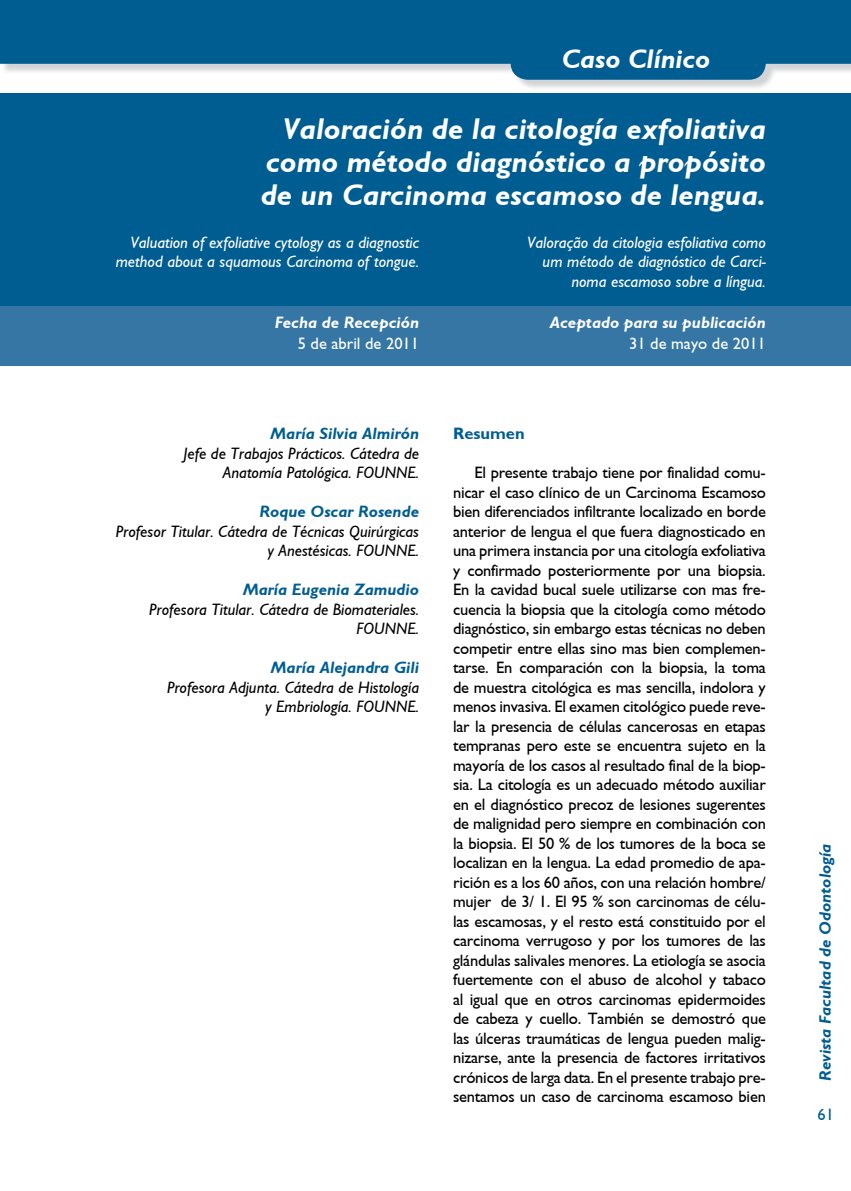
<style>
.page{position:relative;width:851px;height:1191px;background:#fff}
.page>*{position:absolute;margin:0;border:0;box-sizing:border-box;transform-origin:0 0}
.t1{font:italic 700 30px/33px "Gill Sans";color:#fff;text-align:justify}
.t2{font:italic 700 27px "Gill Sans";color:#fff}
.t3{font:16.5px/19.5px "Gill Sans";letter-spacing:-.015em;color:#000;text-align:justify}
.t4{font:italic 16.5px/19.5px "Gill Sans";color:#000;text-align:right}
.t5{font:italic 16.5px/19.5px "Gill Sans";color:#fff;text-align:right}
.t6{font:italic 700 16.5px "Gill Sans";color:#005d92}
.t7{font:italic 700 16.5px "Gill Sans";color:#fff}
.t8{font:16.5px "Gill Sans";color:#fff}
.t9{font:700 16.5px "Gill Sans";color:#005d92}
.t10{font:16.5px "Gill Sans";color:#005d92}
</style>
<div class="page">
<div style="left:0;top:306px;width:850px;height:60px;background:#3676a4"></div>
<div style="left:0;top:93px;width:850px;height:213px;background:#005d92"></div>
<div style="left:1px;top:1px;width:849px;height:89px;background:#c5c6c8;opacity:.75"></div>
<svg style="left:0;top:0;width:850px;height:80px;background:#22729f"></svg>
<h2 class="t2" style="left:561px;top:44px;width:150px">Caso Clínico</h2>
<h1 class="t1" style="left:261px;top:112px;width:506px;text-indent:22px">Valoración de la citología exfoliativa como método diagnóstico a propósito de un Carcinoma escamoso de lengua.</h1>
<p class="t5" style="left:527px;top:232px;width:240px">Valoração da citologia esfoliativa como um método de diagnóstico de Carci&shy;noma escamoso sobre a língua.</p>
<p class="t5" style="left:116px;top:232px;width:305px">Valuation of exfoliative cytology as a diagnostic method about a squamous Carcinoma of tongue.</p>
<p class="t7" style="left:275px;top:313px;width:146px">Fecha de Recepción</p>
<p class="t8" style="left:298px;top:334px;width:123px">5 de abril de 2011</p>
<p class="t6" style="left:270px;top:424px;width:150px">María Silvia Almirón</p>
<p class="t4" style="left:183px;top:443px;width:237px">Jefe de Trabajos Prácticos. Cátedra de<br>Anatomía Patológica. FOUNNE.</p>
<p class="t6" style="left:259px;top:502px;width:161px">Roque Oscar Rosende</p>
<p class="t4" style="left:116px;top:521px;width:305px">Profesor Titular. Cátedra de Técnicas Quirúrgicas y Anestésicas. FOUNNE.</p>
<p class="t6" style="left:243px;top:580px;width:177px">María Eugenia Zamudio</p>
<p class="t4" style="left:149px;top:599px;width:271px">Profesora Titular. Cátedra de Biomateriales.<br>FOUNNE.</p>
<p class="t6" style="left:271px;top:658px;width:150px">María Alejandra Gili</p>
<p class="t4" style="left:167px;top:677px;width:253px">Profesora Adjunta. Cátedra de Histología y Embriología. FOUNNE.</p>
<p class="t7" style="left:549px;top:313px;width:217px">Aceptado para su publicación</p>
<p class="t8" style="left:629px;top:334px;width:138px">31 de mayo de 2011</p>
<p class="t9" style="left:453px;top:424px;width:73px">Resumen</p>
<p class="t3" style="left:453px;top:463px;width:314px;text-indent:21px">El presente trabajo tiene por finalidad comu&shy;nicar el caso clínico de un Carcinoma Escamoso bien diferenciados infiltrante localizado en borde anterior de lengua el que fuera diagnosticado en una primera instancia por una citología exfoliativa y confirmado posteriormente por una biopsia.<br>En la cavidad bucal suele utilizarse con mas fre&shy;cuencia la biopsia que la citología como método diagnóstico, sin embargo estas técnicas no deben competir entre ellas sino mas bien complemen&shy;tarse. En comparación con la biopsia, la toma de muestra citológica es mas sencilla, indolora y menos invasiva. El examen citológico puede reve&shy;lar la presencia de células cancerosas en etapas tempranas pero este se encuentra sujeto en la mayoría de los casos al resultado final de la biop&shy;sia. La citología es un adecuado método auxiliar en el diagnóstico precoz de lesiones sugerentes de malignidad pero siempre en combinación con la biopsia. El 50 % de los tumores de la boca se localizan en la lengua. La edad promedio de apa&shy;rición es a los 60 años, con una relación hombre/ mujer de 3/ 1. El 95 % son carcinomas de célu&shy;las escamosas, y el resto está constituido por el carcinoma verrugoso y por los tumores de las glándulas salivales menores. La etiología se asocia fuertemente con el abuso de alcohol y tabaco al igual que en otros carcinomas epidermoides de cabeza y cuello. También se demostró que las úlceras traumáticas de lengua pueden malig&shy;nizarse, ante la presencia de factores irritativos crónicos de larga data. En el presente trabajo pre&shy;sentamos un caso de carcinoma escamoso bien</p>
<p class="t6" style="left:815px;top:1080px;width:239px;rotate:-90deg">Revista Facultad de Odontología</p>
<p class="t10" style="left:817px;top:1104px;width:18px">61</p>
</div>
